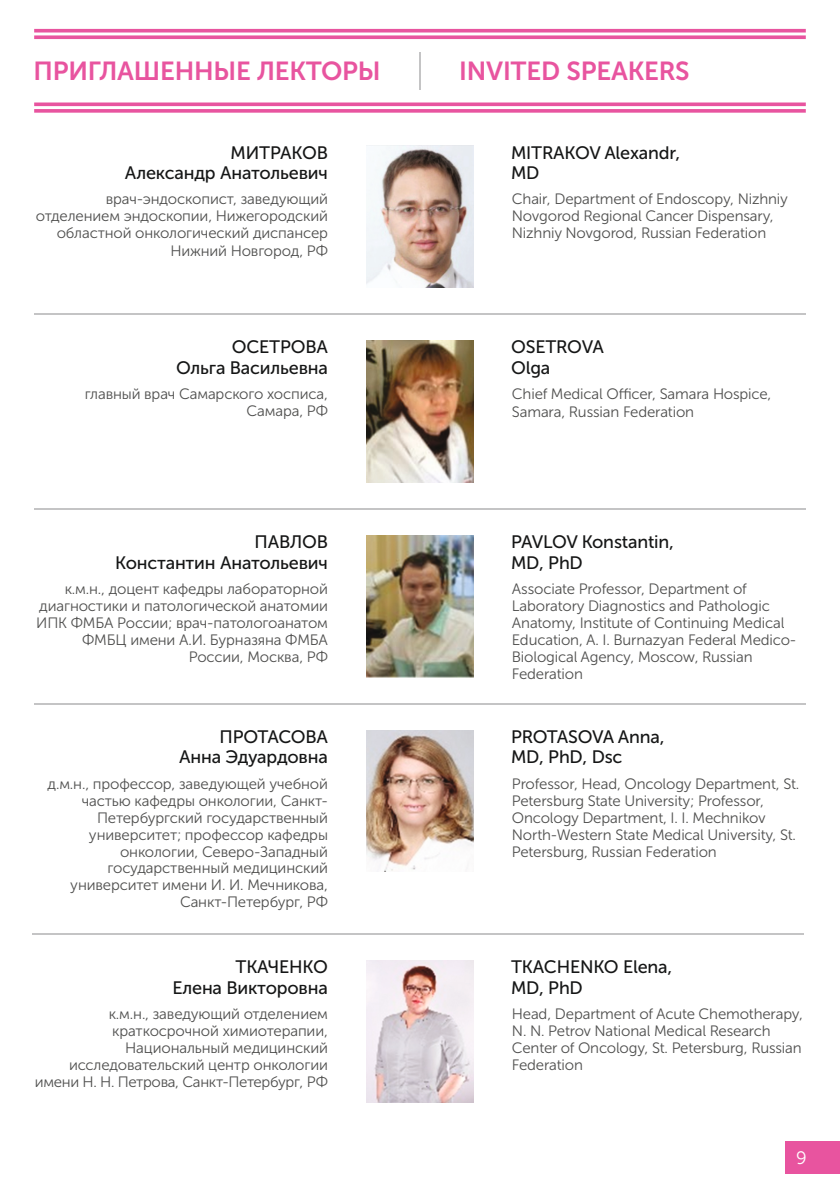
<style>
.page{position:relative;width:840px;height:1191px;background:#fff}
.page>*{position:absolute;margin:0;border:0;box-sizing:border-box;transform-origin:0 0}
.t1{font:26px "Museo Sans Cyrl 700";letter-spacing:-.01em;color:#e8549f}
.t2{font:18px/20.4px "Museo Sans Cyrl 500";letter-spacing:-.01em;color:#151616;text-align:right}
.t3{font:18px "Museo Sans Cyrl 300";color:#fff}
.t4{font:15px/17px "Museo Sans Cyrl 300";letter-spacing:-.01em;color:#4e4e4d;text-align:right}
</style>
<div class="page">
<div style="left:784px;top:1142px;width:55px;height:32px;background:#e8549f"></div>
<img style="left:367px;top:730px;width:106px;height:142px">
<hr style="left:32px;top:933px;width:771px;height:1px;background:#c4c4c5">
<img style="left:367px;top:960px;width:106px;height:142px">
<svg style="left:34px;top:29px;width:771px;height:4px;fill:#e8549f"></svg>
<svg style="left:34px;top:35px;width:771px;height:4px;fill:#e8549f"></svg>
<hr style="left:419px;top:52px;width:1px;height:38px;background:#c4c4c5">
<svg style="left:34px;top:102px;width:771px;height:4px;fill:#e8549f"></svg>
<svg style="left:34px;top:109px;width:771px;height:4px"></svg>
<img style="left:367px;top:146px;width:106px;height:141px">
<hr style="left:34px;top:313px;width:771px;height:2px;background:#c4c4c5">
<img style="left:367px;top:341px;width:106px;height:141px">
<hr style="left:34px;top:508px;width:771px;height:1px;background:#c4c4c5">
<img style="left:367px;top:535px;width:106px;height:142px">
<hr style="left:34px;top:703px;width:771px;height:1px;background:#c4c4c5">
<h1 class="t1" style="left:34px;top:61px;width:348px">ПРИГЛАШЕННЫЕ ЛЕКТОРЫ</h1>
<h1 class="t1" style="left:459px;top:61px;width:232px">INVITED SPEAKERS</h1>
<p class="t2" style="left:125px;top:144px;width:204px">МИТРАКОВ<br>Александр Анатольевич</p>
<p class="t4" style="left:36px;top:192px;width:293px">врач-эндоскопист, заведующий отделением эндоскопии, Нижегородский областной онкологический диспансер<br>Нижний Новгород, РФ</p>
<p class="t2" style="left:176px;top:339px;width:153px">ОСЕТРОВА<br>Ольга Васильевна</p>
<p class="t4" style="left:85px;top:387px;width:245px">главный врач Самарского хосписа,<br>Самара, РФ</p>
<p class="t2" style="left:115px;top:534px;width:214px">ПАВЛОВ<br>Константин Анатольевич</p>
<p class="t4" style="left:36px;top:582px;width:293px">к.м.н., доцент кафедры лабораторной диагностики и патологической анатомии ИПК ФМБА России; врач-патологоанатом ФМБЦ имени А.И. Бурназяна ФМБА России, Москва, РФ</p>
<p class="t2" style="left:179px;top:728px;width:150px">ПРОТАСОВА<br>Анна Эдуардовна</p>
<p class="t4" style="left:48px;top:776px;width:282px">д.м.н., профессор, заведующей учебной частью кафедры онкологии, Санкт-<br>Петербургский государственный университет; профессор кафедры онкологии, Северо-Западный государственный медицинский университет имени И. И. Мечникова,<br>Санкт-Петербург, РФ</p>
<p class="t2" style="left:172px;top:958px;width:157px">ТКАЧЕНКО<br>Елена Викторовна</p>
<p class="t4" style="left:35px;top:1007px;width:294px">к.м.н., заведующий отделением краткосрочной химиотерапии, Национальный медицинский исследовательский центр онкологии имени Н. Н. Петрова, Санкт-Петербург, РФ</p>
<p class="t2" style="left:511px;top:144px;width:171px;text-align:left">MITRAKOV Alexandr,<br>MD</p>
<p class="t4" style="left:512px;top:192px;width:278px;text-align:left">Chair, Department of Endoscopy, Nizhniy<br>Novgorod Regional Cancer Dispensary,<br>Nizhniy Novgorod, Russian Federation</p>
<p class="t2" style="left:511px;top:339px;width:94px;text-align:left">OSETROVA<br>Olga</p>
<p class="t4" style="left:512px;top:386px;width:261px;line-height:18px;text-align:left">Chief Medical Officer, Samara Hospice,<br>Samara, Russian Federation</p>
<p class="t2" style="left:511px;top:534px;width:164px;text-align:left">PAVLOV Konstantin,<br>MD, PhD</p>
<p class="t4" style="left:511px;top:582px;width:286px;text-align:left">Associate Professor, Department of Laboratory Diagnostics and Pathologic Anatomy, Institute of Continuing Medical Education, A. I. Burnazyan Federal Medico-Biological Agency, Moscow, Russian Federation</p>
<p class="t2" style="left:511px;top:728px;width:155px;text-align:left">PROTASOVA Anna,<br>MD, PhD, Dsc</p>
<p class="t4" style="left:511px;top:776px;width:289px;text-align:left">Professor, Head, Oncology Department, St.<br>Petersburg State University; Professor, Oncology Department, I. I. Mechnikov North-Western State Medical University, St.<br>Petersburg, Russian Federation</p>
<p class="t2" style="left:511px;top:958px;width:163px;text-align:left">TKACHENKO Elena,<br>MD, PhD</p>
<p class="t4" style="left:511px;top:1007px;width:292px;text-align:left">Head, Department of Acute Chemotherapy, N. N. Petrov National Medical Research Center of Oncology, St. Petersburg, Russian Federation</p>
<p class="t3" style="left:796px;top:1151px;width:12px">9</p>
</div>
